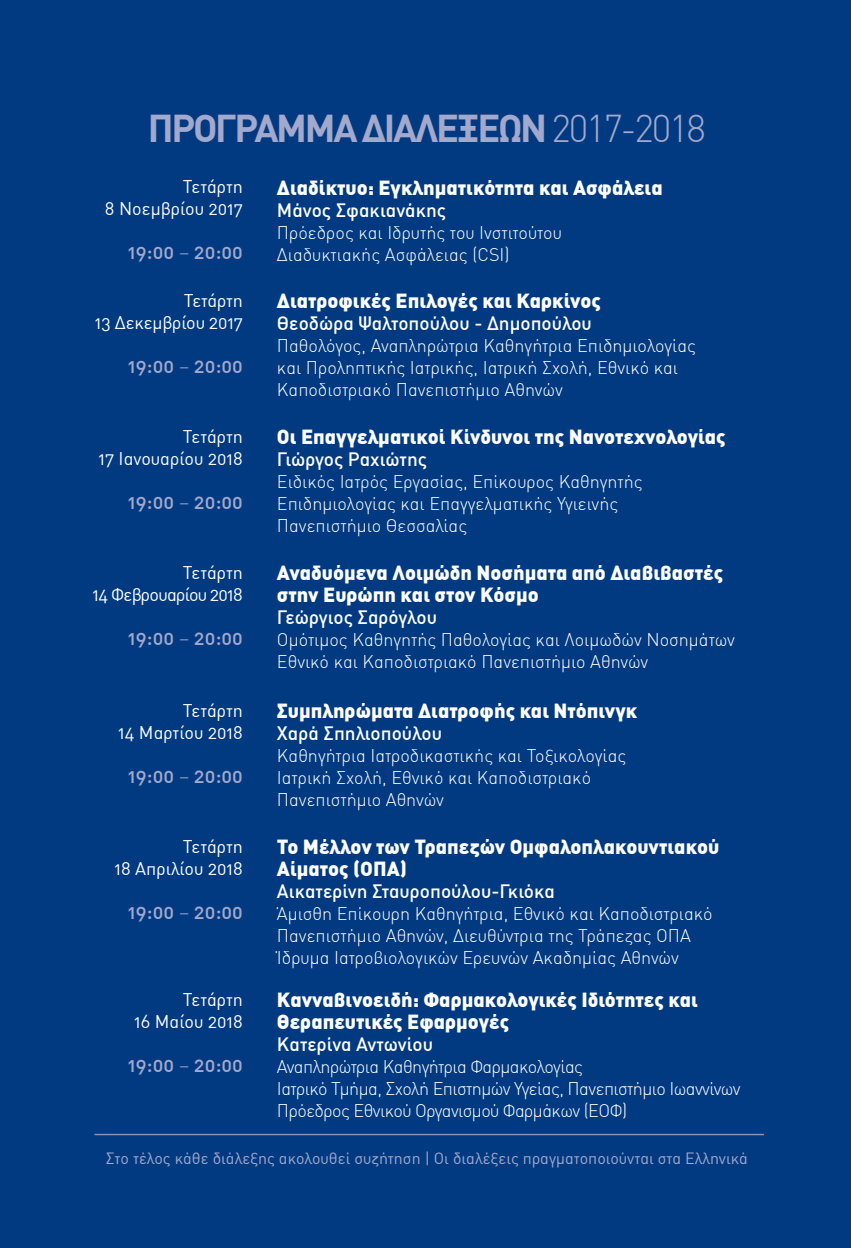
<style>
.page{position:relative;width:851px;height:1248px;background:#fff}
.page>*{position:absolute;margin:0;border:0;box-sizing:border-box;transform-origin:0 0}
.t1{font:700 38px "DIN Greek";letter-spacing:-.06em;color:#a3a9cd}
.t2{font:900 20px/22px "DIN Greek";color:#fff}
.t3{font:20px "DIN Greek Medium Alternate";color:#a3a9cd}
.t4{font:500 19px "DIN Greek";color:#fff}
.t5{font:300 18px/22px "DIN Greek";color:#fff}
.t6{font:300 18px/22px "DIN Greek";letter-spacing:-.03em;color:#fff}
.t7{font:18px/22px "DIN Greek Regular Alternate";color:#fff;text-align:right}
.t8{font:18px/22px "DIN Greek Regular Alternate";letter-spacing:-.04em;color:#fff;text-align:right}
.t9{font:16px "DIN Greek";color:#a3a9cd}
.s1{font-weight:300}
.s2{font-family:"DIN Greek";font-weight:300}
</style>
<div class="page">
<div style="left:0;top:0;width:850px;height:1247px;background:#013a81"></div>
<hr style="left:94px;top:1133px;width:669px;height:2px;background:#8b94bf">
<h1 class="t1" style="left:148px;top:106px;width:559px">ΠΡΟΓΡΑΜΜΑ ΔΙΑΛΕΞΕΩΝ <span class="s1">2017-2018</span></h1>
<p class="t7" style="left:105px;top:176px;width:139px">Τετάρτη<br>8 Νοεμβρίου 2017</p>
<p class="t3" style="left:128px;top:240px;width:117px">19:00 <span class="s2">–</span> 20:00</p>
<p class="t2" style="left:277px;top:176px;width:387px">Διαδίκτυο: Εγκληματικότητα και Ασφάλεια</p>
<p class="t4" style="left:277px;top:199px;width:171px">Μάνος Σφακιανάκης</p>
<p class="t5" style="left:277px;top:221px;width:286px">Πρόεδρος και Ιδρυτής του Ινστιτούτου<br>Διαδυκτιακής Ασφάλειας (CSI)</p>
<p class="t7" style="left:95px;top:289px;width:149px">Τετάρτη<br>13 Δεκεμβρίου 2017</p>
<p class="t3" style="left:128px;top:354px;width:117px">19:00 <span class="s2">–</span> 20:00</p>
<p class="t7" style="left:98px;top:425px;width:146px">Τετάρτη<br>17 Ιανουαρίου 2018</p>
<p class="t3" style="left:128px;top:490px;width:117px">19:00 <span class="s2">–</span> 20:00</p>
<p class="t8" style="left:93px;top:561px;width:152px">Τετάρτη<br>14 Φεβρουαρίου 2018</p>
<p class="t3" style="left:128px;top:626px;width:117px">19:00 <span class="s2">–</span> 20:00</p>
<p class="t7" style="left:118px;top:699px;width:126px">Τετάρτη<br>14 Μαρτίου 2018</p>
<p class="t3" style="left:128px;top:763px;width:117px">19:00 <span class="s2">–</span> 20:00</p>
<p class="t7" style="left:114px;top:835px;width:130px">Τετάρτη<br>18 Απριλίου 2018</p>
<p class="t3" style="left:128px;top:899px;width:117px">19:00 <span class="s2">–</span> 20:00</p>
<p class="t2" style="left:277px;top:289px;width:325px">Διατροφικές Επιλογές και Καρκίνος</p>
<p class="t4" style="left:277px;top:312px;width:316px">Θεοδώρα Ψαλτοπούλου - Δημοπούλου</p>
<p class="t5" style="left:277px;top:335px;width:420px">Παθολόγος, Αναπληρώτρια Καθηγήτρια Επιδημιολογίας και Προληπτικής Ιατρικής, Ιατρική Σχολή, Εθνικό και<br>Καποδιστριακό Πανεπιστήμιο Αθηνών</p>
<p class="t2" style="left:277px;top:425px;width:450px">Οι Επαγγελματικοί Κίνδυνοι της Νανοτεχνολογίας</p>
<p class="t4" style="left:277px;top:448px;width:152px">Γιώργος Ραχιώτης</p>
<p class="t5" style="left:277px;top:471px;width:367px">Ειδικός Ιατρός Εργασίας, Επίκουρος Καθηγητής<br>Επιδημιολογίας και Επαγγελματικής Υγιεινής<br>Πανεπιστήμιο Θεσσαλίας</p>
<p class="t2" style="left:277px;top:561px;width:447px">Αναδυόμενα Λοιμώδη Νοσήματα από Διαβιβαστές στην Ευρώπη και στον Κόσμο</p>
<p class="t4" style="left:277px;top:606px;width:161px">Γεώργιος Σαρόγλου</p>
<p class="t5" style="left:277px;top:629px;width:459px">Ομότιμος Καθηγητής Παθολογίας και Λοιμωδών Νοσημάτων<br>Εθνικό και Καποδιστριακό Πανεπιστήμιο Αθηνών</p>
<p class="t2" style="left:277px;top:699px;width:362px">Συμπληρώματα Διατροφής και Ντόπινγκ</p>
<p class="t4" style="left:277px;top:722px;width:166px">Χαρά Σπηλιοπούλου</p>
<p class="t5" style="left:277px;top:745px;width:351px">Καθηγήτρια Ιατροδικαστικής και Τοξικολογίας<br>Ιατρική Σχολή, Εθνικό και Καποδιστριακό<br>Πανεπιστήμιο Αθηνών</p>
<p class="t2" style="left:277px;top:835px;width:443px">Το Μέλλον των Τραπεζών Ομφαλοπλακουντιακού<br>Αίματος (ΟΠΑ)</p>
<p class="t4" style="left:277px;top:880px;width:279px">Αικατερίνη Σταυροπούλου-Γκιόκα</p>
<p class="t5" style="left:277px;top:903px;width:437px">Άμισθη Επίκουρη Καθηγήτρια, Εθνικό και Καποδιστριακό<br>Πανεπιστήμιο Αθηνών, Διευθύντρια της Τράπεζας ΟΠΑ<br>Ίδρυμα Ιατροβιολογικών Ερευνών Ακαδημίας Αθηνών</p>
<p class="t2" style="left:277px;top:988px;width:422px">Κανναβινοειδή: Φαρμακολογικές Ιδιότητες και<br>Θεραπευτικές Εφαρμογές</p>
<p class="t4" style="left:277px;top:1033px;width:158px">Κατερίνα Αντωνίου</p>
<p class="t6" style="left:277px;top:1055px;width:465px">Αναπληρώτρια Καθηγήτρια Φαρμακολογίας<br>Ιατρικό Τμήμα, Σχολή Επιστημών Υγείας, Πανεπιστήμιο Ιωαννίνων<br>Πρόεδρος Εθνικού Οργανισμού Φαρμάκων (ΕΟΦ)</p>
<p class="t9" style="left:106px;top:1148px;width:643px">Στο τέλος κάθε διάλεξης ακολουθεί συζήτηση | Οι διαλέξεις πραγματοποιούνται στα Ελληνικά</p>
<p class="t7" style="left:134px;top:988px;width:110px">Τετάρτη<br>16 Μαίου 2018</p>
<p class="t3" style="left:128px;top:1052px;width:117px">19:00 <span class="s2">–</span> 20:00</p>
</div>
